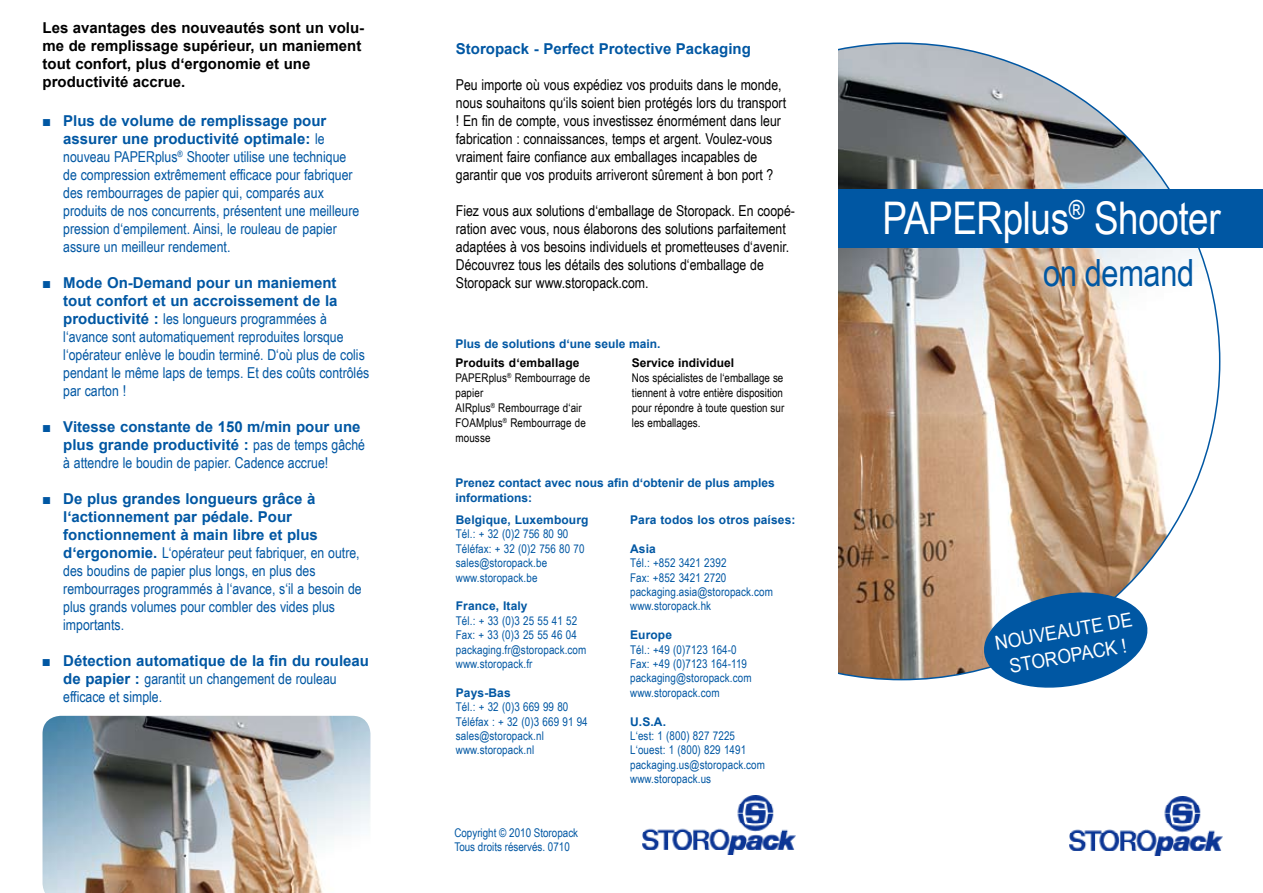
<style>
.page{position:relative;width:1263px;height:893px;background:#fff}
.page>*{position:absolute;margin:0;border:0;box-sizing:border-box;transform-origin:0 0}
.t1{font:45px "Arial Narrow";letter-spacing:-.01em;color:#fff}
.t2{font:37.5px "Arial Narrow";letter-spacing:-.01em;color:#0057a3}
.t3{font:19.5px/25.2px "Arial Narrow";color:#fff;text-align:center;scale:1.1 1}
.t4{font:15px/18px "Arial Narrow";color:#0057a3}
.t5{font:15px/18px "Arial Narrow";color:#000}
.t6{font:700 15px/18px "Arial";color:#0057a3;text-align:right}
.t7{font:700 15px/18px "Arial";color:#000}
.t8{font:12px/14.4px "Arial Narrow";letter-spacing:.01em;color:#0057a3}
.t9{font:12px/15px "Arial Narrow";letter-spacing:.01em;color:#000}
.t10{font:700 12px/14.4px "Arial";color:#0057a3}
.t11{font:700 12px "Arial";letter-spacing:.005em;color:#000}
.s1{font-weight:400}
.s2{font-family:"Arial Narrow";font-weight:400}
.s3{font-family:"Arial";font-weight:700}
</style>
<div class="page">
<img style="left:838px;top:43px;width:382px;height:637px">
<div style="left:838px;top:190px;width:425px;height:58px;background:#0057a3"></div>
<svg style="left:981px;top:588px;width:170px;height:100px"></svg>
<img style="left:642px;top:796px;width:153px;height:58px">
<img style="left:43px;top:716px;width:327px;height:177px">
<img style="left:1069px;top:796px;width:153px;height:59px">
<p class="t7" style="left:43px;top:19px;width:323px">Les avantages des nouveautés sont un volu&shy;me de remplissage supérieur, un maniement tout confort, plus d‘ergonomie et une productivité accrue.</p>
<p class="t6" style="left:42px;top:112px;width:286px"><span class="s1">■</span> Plus de volume de remplissage pour assurer une productivité optimale: <span class="s2">le</span></p>
<p class="t4" style="left:63px;top:147px;width:298px">nouveau PAPERplus<sup>®</sup> Shooter utilise une technique de compression extrêmement efficace pour fabriquer des rembourrages de papier qui, comparés aux produits de nos concurrents, présentent une meilleure pression d‘empilement. Ainsi, le rouleau de papier assure un meilleur rendement.</p>
<p class="t6" style="left:42px;top:274px;width:297px"><span class="s1">■</span> Mode On-Demand pour un maniement tout confort et un accroissement de la</p>
<p class="t4" style="left:63px;top:309px;width:308px"><span class="s3">productivité :</span> les longueurs programmées à l‘avance sont automatiquement reproduites lorsque l‘opérateur enlève le boudin terminé. D‘où plus de colis pendant le même laps de temps. Et des coûts contrôlés par carton !</p>
<p class="t6" style="left:63px;top:418px;width:303px;text-align:left;text-indent:-21px"><span class="s1">■</span> Vitesse constante de 150 m/min pour une plus grande productivité : <span class="s2">pas de temps gâché</span></p>
<p class="t4" style="left:63px;top:453px;width:267px">à attendre le boudin de papier. Cadence accrue!</p>
<p class="t6" style="left:63px;top:490px;width:256px;text-align:left;text-indent:-21px"><span class="s1">■</span> De plus grandes longueurs grâce à l‘actionnement par pédale. Pour fonctionnement à main libre et plus</p>
<p class="t4" style="left:63px;top:543px;width:300px"><span class="s3">d‘ergonomie.</span> L‘opérateur peut fabriquer, en outre, des boudins de papier plus longs, en plus des rembourrages programmés à l‘avance, s‘il a besoin de plus grands volumes pour combler des vides plus importants.</p>
<p class="t6" style="left:42px;top:652px;width:329px"><span class="s1">■</span> Détection automatique de la fin du rouleau</p>
<p class="t4" style="left:63px;top:669px;width:275px"><span class="s3">de papier :</span> garantit un changement de rouleau efficace et simple.</p>
<p class="t6" style="left:456px;top:40px;width:297px">Storopack - Perfect Protective Packaging</p>
<p class="t5" style="left:456px;top:75px;width:332px">Peu importe où vous expédiez vos produits dans le monde, nous souhaitons qu‘ils soient bien protégés lors du transport ! En fin de compte, vous investissez énormément dans leur fabrication : connaissances, temps et argent. Voulez-vous vraiment faire confiance aux emballages incapables de garantir que vos produits arriveront sûrement à bon port ?</p>
<p class="t5" style="left:456px;top:201px;width:341px">Fiez vous aux solutions d‘emballage de Storopack. En coopé&shy;ration avec vous, nous élaborons des solutions parfaitement adaptées à vos besoins individuels et prometteuses d‘avenir.<br>Découvrez tous les détails des solutions d‘emballage de Storopack sur www.storopack.com.</p>
<p class="t10" style="left:455px;top:337px;width:207px">Plus de solutions d‘une seule main.</p>
<p class="t11" style="left:455px;top:355px;width:125px">Produits d‘emballage</p>
<p class="t9" style="left:455px;top:370px;width:136px">PAPERplus<sup>®</sup> Rembourrage de papier<br>AIRplus<sup>®</sup> Rembourrage d‘air<br>FOAMplus<sup>®</sup> Rembourrage de mousse</p>
<p class="t11" style="left:632px;top:355px;width:104px">Service individuel</p>
<p class="t9" style="left:632px;top:370px;width:154px;text-align:justify">Nos spécialistes de l‘emballage se tiennent à votre entière disposition pour répondre à toute question sur les emballages.</p>
<p class="t10" style="left:455px;top:476px;width:321px">Prenez contact avec nous afin d‘obtenir de plus amples informations:</p>
<p class="t10" style="left:456px;top:513px;width:134px">Belgique, Luxembourg</p>
<p class="t8" style="left:456px;top:526px;width:130px">Tél.: + 32 (0)2 756 80 90<br>Téléfax: + 32 (0)2 756 80 70 sales@storopack.be www.storopack.be</p>
<p class="t10" style="left:456px;top:599px;width:73px">France, Italy</p>
<p class="t8" style="left:456px;top:613px;width:132px">Tél.: + 33 (0)3 25 55 41 52<br>Fax: + 33 (0)3 25 55 46 04 packaging.fr@storopack.com www.storopack.fr</p>
<p class="t10" style="left:456px;top:686px;width:56px">Pays-Bas</p>
<p class="t8" style="left:456px;top:699px;width:133px">Tél.: + 32 (0)3 669 99 80<br>Téléfax : + 32 (0)3 669 91 94 sales@storopack.nl www.storopack.nl</p>
<p class="t8" style="left:454px;top:826px;width:125px;line-height:13.5px">Copyright © 2010 Storopack<br>Tous droits réservés. 0710</p>
<p class="t10" style="left:630px;top:513px;width:167px">Para todos los otros países:</p>
<p class="t10" style="left:630px;top:542px;width:27px">Asia</p>
<p class="t8" style="left:630px;top:555px;width:144px">Tél.: +852 3421 2392<br>Fax: +852 3421 2720 packaging.asia@storopack.com www.storopack.hk</p>
<p class="t10" style="left:630px;top:628px;width:43px">Europe</p>
<p class="t8" style="left:630px;top:642px;width:123px">Tél.: +49 (0)7123 164-0<br>Fax: +49 (0)7123 164-119 packaging@storopack.com www.storopack.com</p>
<p class="t10" style="left:630px;top:715px;width:37px">U.S.A.</p>
<p class="t8" style="left:630px;top:728px;width:136px">L‘est: 1 (800) 827 7225<br>L‘ouest: 1 (800) 829 1491 packaging.us@storopack.com www.storopack.us</p>
<h1 class="t1" style="left:883px;top:185px;width:339px">PAPERplus<sup>®</sup> Shooter</h1>
<h2 class="t2" style="left:1043px;top:246px;width:152px">on demand</h2>
<h3 class="t3" style="left:993px;top:630px;width:128px;rotate:-10deg">NOUVEAUTE DE<br>STOROPACK !</h3>
</div>
